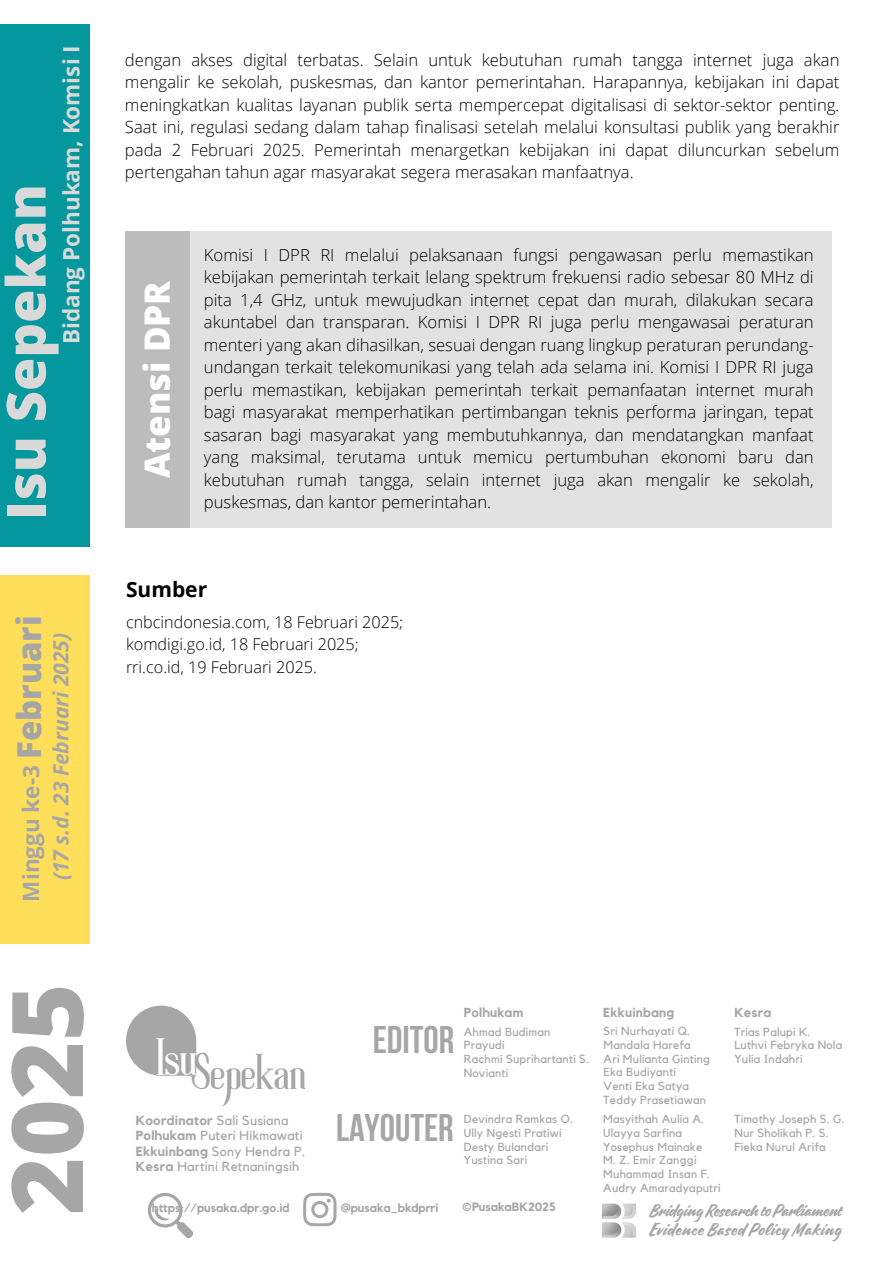
<style>
.page{position:relative;width:894px;height:1264px;background:#fff}
.page>*{position:absolute;margin:0;border:0;box-sizing:border-box;transform-origin:0 0}
.t1{font:800 98.85px "Open Sans";color:#a6a6a6}
.t2{font:800 54px "Open Sans";color:#d9d9d9}
.t3{font:47.55px "Roller Coaster";color:#fff}
.t4{font:45.3px "Roller Coaster";color:#a6a6a6}
.t5{font:700 38.4px "Bebas Neue";color:#a6a6a6}
.t6{font:800 34.95px "Open Sans";color:#fff}
.t7{font:800 33px "Open Sans";color:#a6a6a6}
.t8{font:700 22.5px "Open Sans";color:#d9d9d9}
.t9{font:700 22.5px "Open Sans";color:#a6a6a6}
.t10{font:italic 700 21px "Open Sans";color:#a6a6a6}
.t11{font:700 21px "Open Sans";color:#000}
.t12{font:16.8px "Quotes Script";letter-spacing:.045em;color:#a6a6a6}
.t13{font:300 16.65px/22.5px "Open Sans";color:#000;text-align:justify}
.t14{font:16.65px "Quotes Script";color:#a6a6a6}
.t15{font:300 16.2px "Open Sans";color:#000}
.t16{font:13.2px "Kollektif";letter-spacing:.02em;color:#a6a6a6}
.t17{font:700 13.2px "Kollektif";letter-spacing:.02em;color:#a6a6a6}
.t18{font:700 13.05px "Kollektif";letter-spacing:.02em;color:#a6a6a6}
.t19{font:700 12px "Kollektif";color:#a6a6a6}
.t20{font:11.7px "Kollektif";letter-spacing:.02em;color:#a6a6a6}
.s1{font-weight:400}
.s2{font-weight:700}
</style>
<div class="page">
<div style="left:125px;top:231px;width:64px;height:297px;background:#bcbcbc"></div>
<div style="left:189px;top:231px;width:642px;height:297px;background:#e2e2e2"></div>
<div style="left:0;top:25px;width:89px;height:522px;background:#04979d"></div>
<div style="left:0;top:575px;width:89px;height:368px;background:#ffde59"></div>
<svg style="left:126px;top:1005px;width:70px;height:70px"></svg>
<svg style="left:303px;top:1192px;width:33px;height:34px"></svg>
<svg style="left:148px;top:1192px;width:45px;height:46px"></svg>
<img style="left:601px;top:1203px;width:35px;height:35px">
<p class="t8" style="left:55px;top:344px;width:300px;rotate:-90deg">Bidang Polhukam, Komisi I</p>
<p class="t2" style="left:-12px;top:520px;width:337px;rotate:-90deg">Isu Sepekan</p>
<p class="t7" style="left:6px;top:759px;width:145px;rotate:-90deg">Februari</p>
<p class="t9" style="left:15px;top:901px;width:138px;rotate:-90deg">Minggu ke-3</p>
<p class="t10" style="left:46px;top:880px;width:250px;rotate:-90deg">(17 s.d. 23 Februari 2025)</p>
<p class="t1" style="left:-23px;top:1214px;width:233px;rotate:-90deg">2025</p>
<p class="t13" style="left:125px;top:48px;width:715px">dengan akses digital terbatas. Selain untuk kebutuhan rumah tangga internet juga akan mengalir ke sekolah, puskesmas, dan kantor pemerintahan. Harapannya, kebijakan ini dapat meningkatkan kualitas layanan publik serta mempercepat digitalisasi di sektor-sektor penting.<br>Saat ini, regulasi sedang dalam tahap finalisasi setelah melalui konsultasi publik yang berakhir pada 2 Februari 2025. Pemerintah menargetkan kebijakan ini dapat diluncurkan sebelum pertengahan tahun agar masyarakat segera merasakan manfaatnya.</p>
<h6 class="t6" style="left:132px;top:478px;width:199px;rotate:-90deg">Atensi DPR</h6>
<h2 class="t13" style="left:204px;top:243px;width:611px">Komisi I DPR RI melalui pelaksanaan fungsi pengawasan perlu memastikan kebijakan pemerintah terkait lelang spektrum frekuensi radio sebesar 80 MHz di pita 1,4 GHz, untuk mewujudkan internet cepat dan murah, dilakukan secara akuntabel dan transparan. Komisi I DPR RI juga perlu mengawasai peraturan menteri yang akan dihasilkan, sesuai dengan ruang lingkup peraturan perundang&shy;undangan terkait telekomunikasi yang telah ada selama ini. Komisi I DPR RI juga perlu memastikan, kebijakan pemerintah terkait pemanfaatan internet murah bagi masyarakat memperhatikan pertimbangan teknis performa jaringan, tepat sasaran bagi masyarakat yang membutuhkannya, dan mendatangkan manfaat yang maksimal, terutama untuk memicu pertumbuhan ekonomi baru dan kebutuhan rumah tangga, selain internet juga akan mengalir ke sekolah, puskesmas, dan kantor pemerintahan.</h2>
<p class="t11" style="left:126px;top:574px;width:83px">Sumber</p>
<p class="t15" style="left:126px;top:610px;width:278px">cnbcindonesia.com, 18 Februari 2025;</p>
<p class="t15" style="left:126px;top:633px;width:234px">komdigi.go.id, 18 Februari 2025;</p>
<h5 class="t15" style="left:126px;top:655px;width:192px">rri.co.id, 19 Februari 2025.</h5>
<h1 class="t3" style="left:157px;top:1039px;width:43px">Isu</h1>
<h3 class="t4" style="left:191px;top:1054px;width:117px">Sepekan</h3>
<p class="t17" style="left:136px;top:1113px;width:154px">Koordinator <span class="s1">Sali Susiana</span></p>
<p class="t16" style="left:136px;top:1129px;width:168px"><span class="s2">Polhukam</span> Puteri Hikmawati</p>
<p class="t16" style="left:136px;top:1144px;width:171px"><span class="s2">Ekkuinbang</span> Sony Hendra P.</p>
<p class="t16" style="left:136px;top:1160px;width:165px"><span class="s2">Kesra</span> Hartini Retnaningsih</p>
<h3 class="t19" style="left:152px;top:1202px;width:139px">https://pusaka.dpr.go.id</h3>
<p class="t5" style="left:372px;top:1024px;width:83px">EDITOR</p>
<p class="t18" style="left:463px;top:1006px;width:61px">Polhukam</p>
<p class="t20" style="left:463px;top:1026px;width:88px">Ahmad Budiman</p>
<h4 class="t20" style="left:463px;top:1039px;width:42px">Prayudi</h4>
<p class="t20" style="left:463px;top:1053px;width:127px">Rachmi Suprihartanti S.</p>
<p class="t20" style="left:463px;top:1067px;width:46px">Novianti</p>
<p class="t18" style="left:603px;top:1006px;width:72px">Ekkuinbang</p>
<p class="t20" style="left:603px;top:1025px;width:88px">Sri Nurhayati Q.</p>
<p class="t20" style="left:603px;top:1039px;width:88px">Mandala Harefa</p>
<p class="t20" style="left:603px;top:1053px;width:108px">Ari Mulianta Ginting</p>
<p class="t20" style="left:603px;top:1066px;width:74px">Eka Budiyanti</p>
<p class="t20" style="left:603px;top:1080px;width:87px">Venti Eka Satya</p>
<p class="t20" style="left:603px;top:1094px;width:104px">Teddy Prasetiawan</p>
<p class="t18" style="left:734px;top:1006px;width:39px">Kesra</p>
<p class="t20" style="left:734px;top:1026px;width:77px">Trias Palupi K.</p>
<p class="t20" style="left:734px;top:1039px;width:109px">Luthvi Febryka Nola</p>
<p class="t20" style="left:734px;top:1053px;width:70px">Yulia Indahri</p>
<p class="t5" style="left:336px;top:1112px;width:119px">LAYOUTER</p>
<p class="t20" style="left:463px;top:1113px;width:110px">Devindra Ramkas O.</p>
<p class="t20" style="left:463px;top:1127px;width:99px">Ully Ngesti Pratiwi</p>
<p class="t20" style="left:463px;top:1141px;width:86px">Desty Bulandari</p>
<p class="t20" style="left:463px;top:1154px;width:65px">Yustina Sari</p>
<p class="t20" style="left:603px;top:1113px;width:102px">Masyithah Aulia A.</p>
<p class="t20" style="left:603px;top:1127px;width:80px">Ulayya Sarfina</p>
<p class="t20" style="left:603px;top:1141px;width:100px">Yosephus Mainake</p>
<p class="t20" style="left:603px;top:1154px;width:95px">M. Z. Emir Zanggi</p>
<p class="t20" style="left:603px;top:1168px;width:108px">Muhammad Insan F.</p>
<h5 class="t20" style="left:603px;top:1182px;width:119px">Audry Amaradyaputri</h5>
<p class="t20" style="left:734px;top:1113px;width:112px">Timothy Joseph S. G.</p>
<p class="t20" style="left:734px;top:1127px;width:96px">Nur Sholikah P. S.</p>
<p class="t20" style="left:734px;top:1141px;width:93px">Fieka Nurul Arifa</p>
<p class="t19" style="left:340px;top:1202px;width:99px">@pusaka_bkdprri</p>
<p class="t19" style="left:461px;top:1201px;width:95px">©PusakaBK2025</p>
<p class="t14" style="left:649px;top:1198px;width:193px">Bridging Research to Parliament</p>
<p class="t12" style="left:649px;top:1217px;width:194px">Evidence Based Policy Making</p>
</div>
